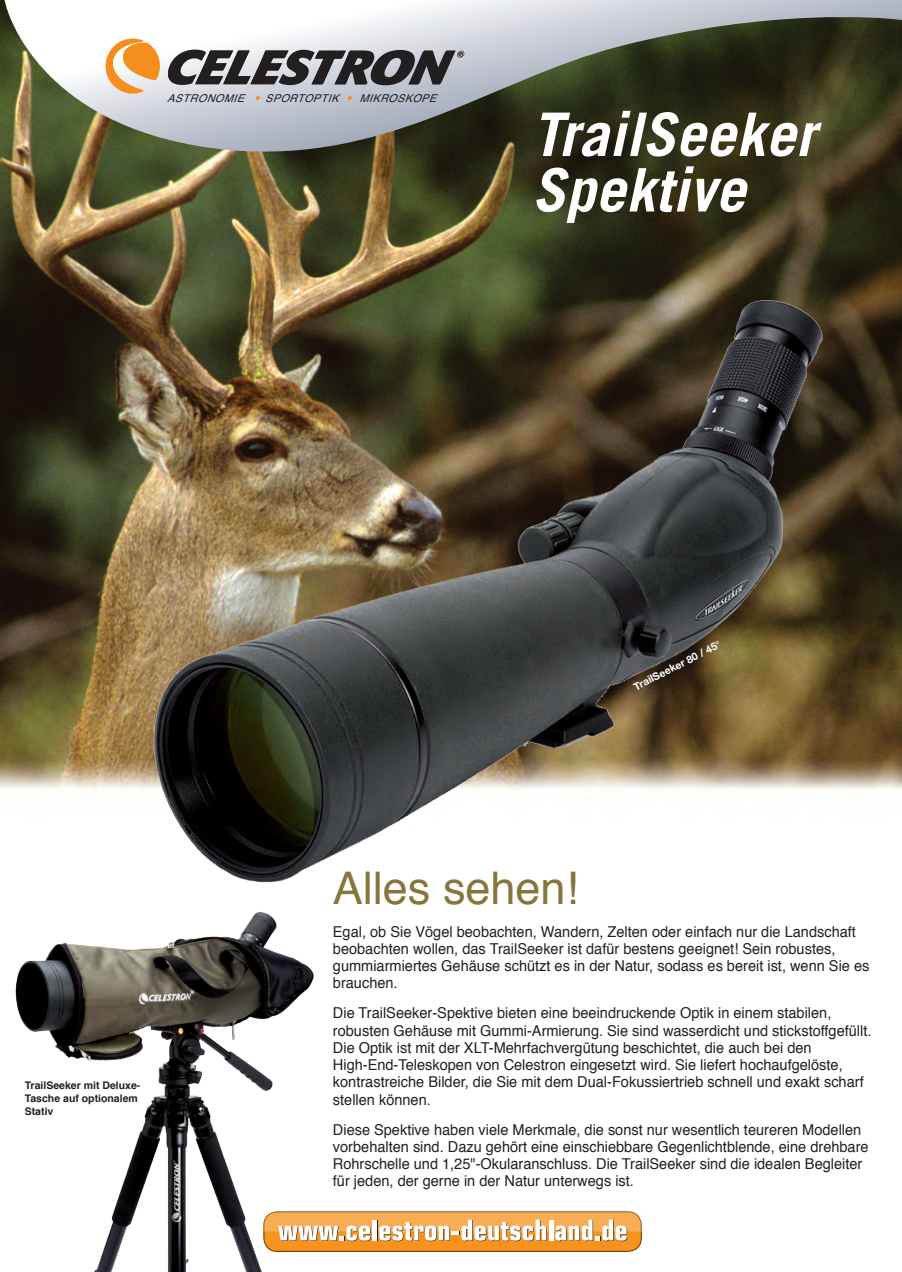
<style>
.page{position:relative;width:902px;height:1272px;background:#fff}
.page>*{position:absolute;margin:0;border:0;box-sizing:border-box;transform-origin:0 0}
.t1{font:italic 700 60px/55.5px "Trade Gothic LT";color:#fff}
.t2{font:45px "Helvetica";color:#87753b}
.t3{font:15px/17.2px "Helvetica";color:#231f20}
.t4{font:italic 10.8px "Helvetica";color:#231f20}
.t5{font:700 10.5px/12.6px "Helvetica";color:#231f20}
.t6{font:700 10.5px "Helvetica Neue LT Std";color:#fff}
</style>
<div class="page">
<img style="left:0;top:0;width:901px;height:256px">
<svg style="left:4px;top:0;width:897px;height:170px"></svg>
<svg style="left:106px;top:38px;width:54px;height:56px"></svg>
<svg style="left:166px;top:50px;width:298px;height:35px"></svg>
<svg style="left:255px;top:96px;width:5px;height:4px"></svg>
<svg style="left:347px;top:96px;width:5px;height:4px"></svg>
<div style="left:264px;top:1211px;width:377px;height:40px;background:#f7931d;border-radius:14px"></div>
<div style="left:263px;top:1211px;width:379px;height:40px;border:1px solid #7d4800;border-radius:14px"></div>
<svg style="left:320px;top:1211px;width:322px;height:30px"></svg>
<img style="left:15px;top:934px;width:305px;height:337px">
<img style="left:0;top:256px;width:901px;height:678px">
<p class="t4" style="left:167px;top:90px;width:84px">ASTRONOMIE</p>
<p class="t4" style="left:265px;top:90px;width:81px">SPORTOPTIK</p>
<p class="t4" style="left:359px;top:90px;width:84px">MIKROSKOPE</p>
<h1 class="t1" style="left:532px;top:106px;width:285px">TrailSeeker<br>Spektive</h1>
<p class="t5" style="left:25px;top:1079px;width:117px">TrailSeeker mit Deluxe-<br>Tasche auf optionalem<br>Stativ</p>
<p class="t6" style="left:631px;top:681px;width:98px;rotate:-27deg">TrailSeeker 80 / 45°</p>
<h2 class="t2" style="left:333px;top:853px;width:247px">Alles sehen!</h2>
<p class="t3" style="left:333px;top:923px;width:538px">Egal, ob Sie Vögel beobachten, Wandern, Zelten oder einfach nur die Landschaft beobachten wollen, das TrailSeeker ist dafür bestens geeignet! Sein robustes, gummiarmiertes Gehäuse schützt es in der Natur, sodass es bereit ist, wenn Sie es brauchen.</p>
<p class="t3" style="left:333px;top:1004px;width:540px">Die TrailSeeker-Spektive bieten eine beeindruckende Optik in einem stabilen, robusten Gehäuse mit Gummi-Armierung. Sie sind wasserdicht und stickstoffgefüllt.<br>Die Optik ist mit der XLT-Mehrfachvergütung beschichtet, die auch bei den High-End-Teleskopen von Celestron eingesetzt wird. Sie liefert hochaufgelöste, kontrastreiche Bilder, die Sie mit dem Dual-Fokussiertrieb schnell und exakt scharf stellen können.</p>
<p class="t3" style="left:333px;top:1121px;width:537px">Diese Spektive haben viele Merkmale, die sonst nur wesentlich teureren Modellen vorbehalten sind. Dazu gehört eine einschiebbare Gegenlichtblende, eine drehbare Rohrschelle und 1,25"-Okularanschluss. Die TrailSeeker sind die idealen Begleiter für jeden, der gerne in der Natur unterwegs ist.</p>
</div>
